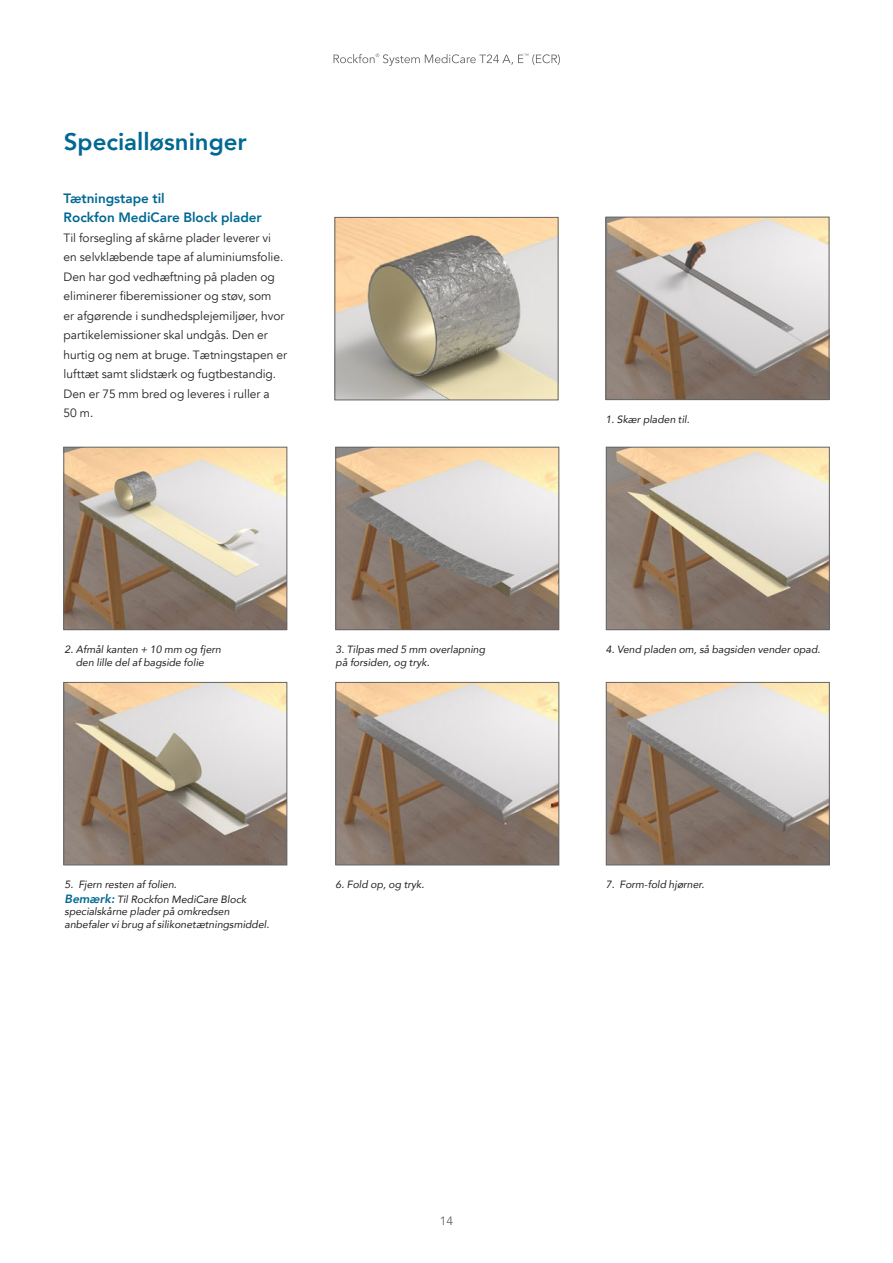
<style>
.page{position:relative;width:893px;height:1263px;background:#fff}
.page>*{position:absolute;margin:0;border:0;box-sizing:border-box;transform-origin:0 0}
.t1{font:800 24px "Avenir";color:#006893}
.t2{font:800 13.5px/19.5px "Avenir";color:#006893}
.t3{font:12px/19.5px "Avenir";color:#231f20}
.t4{font:12px "Avenir";color:#636466}
.t5{font:italic 10.5px/12.6px "Avenir";color:#231f20}
.s1{font-weight:800;font-size:12px;color:#006893}
</style>
<div class="page">
<svg style="left:334px;top:54px;width:226px;height:12px"></svg>
<img style="left:338px;top:449px;width:219px;height:179px">
<div style="left:336px;top:447px;width:223px;height:183px;border:1px solid #636466"></div>
<img style="left:338px;top:684px;width:219px;height:179px">
<div style="left:336px;top:682px;width:223px;height:183px;border:1px solid #636466"></div>
<img style="left:66px;top:449px;width:219px;height:179px">
<div style="left:64px;top:447px;width:223px;height:183px;border:1px solid #636466"></div>
<img style="left:66px;top:684px;width:219px;height:179px">
<div style="left:64px;top:682px;width:223px;height:183px;border:1px solid #636466"></div>
<img style="left:608px;top:219px;width:219px;height:179px">
<div style="left:606px;top:217px;width:223px;height:183px;border:1px solid #636466"></div>
<img style="left:608px;top:449px;width:219px;height:179px">
<div style="left:606px;top:447px;width:223px;height:183px;border:1px solid #636466"></div>
<img style="left:608px;top:684px;width:219px;height:179px">
<div style="left:606px;top:682px;width:223px;height:183px;border:1px solid #636466"></div>
<img style="left:337px;top:219px;width:219px;height:179px">
<div style="left:335px;top:217px;width:223px;height:183px;border:1px solid #636466"></div>
<h1 class="t1" style="left:64px;top:123px;width:185px">Specialløsninger</h1>
<p class="t2" style="left:64px;top:188px;width:200px">Tætningstape til<br>Rockfon MediCare Block plader</p>
<p class="t3" style="left:64px;top:228px;width:225px">Til forsegling af skårne plader leverer vi en selvklæbende tape af aluminiumsfolie.<br>Den har god vedhæftning på pladen og eliminerer fiberemissioner og støv, som<br>er afgørende i sundhedsplejemiljøer, hvor partikelemissioner skal undgås. Den er hurtig og nem at bruge. Tætningstapen er lufttæt samt slidstærk og fugtbestandig.<br>Den er 75 mm bred og leveres i ruller a<br>50 m.</p>
<p class="t5" style="left:606px;top:413px;width:85px">1. Skær pladen til.</p>
<p class="t5" style="left:65px;top:643px;width:158px;text-align:center">2. Afmål kanten + 10 mm og fjern den lille del af bagside folie</p>
<p class="t5" style="left:336px;top:643px;width:151px">3. Tilpas med 5 mm overlapning på forsiden, og tryk.</p>
<p class="t5" style="left:606px;top:643px;width:216px">4. Vend pladen om, så bagsiden vender opad.</p>
<p class="t5" style="left:65px;top:877px;width:183px;line-height:14.4px">5. Fjern resten af folien.<br><span class="s1">Bemærk:</span> Til Rockfon MediCare Block</p>
<p class="t5" style="left:65px;top:905px;width:206px">specialskårne plader på omkredsen anbefaler vi brug af silikonetætningsmiddel.</p>
<p class="t5" style="left:336px;top:878px;width:90px">6. Fold op, og tryk.</p>
<p class="t5" style="left:606px;top:878px;width:100px">7. Form-fold hjørner.</p>
<p class="t4" style="left:440px;top:1213px;width:15px">14</p>
</div>
